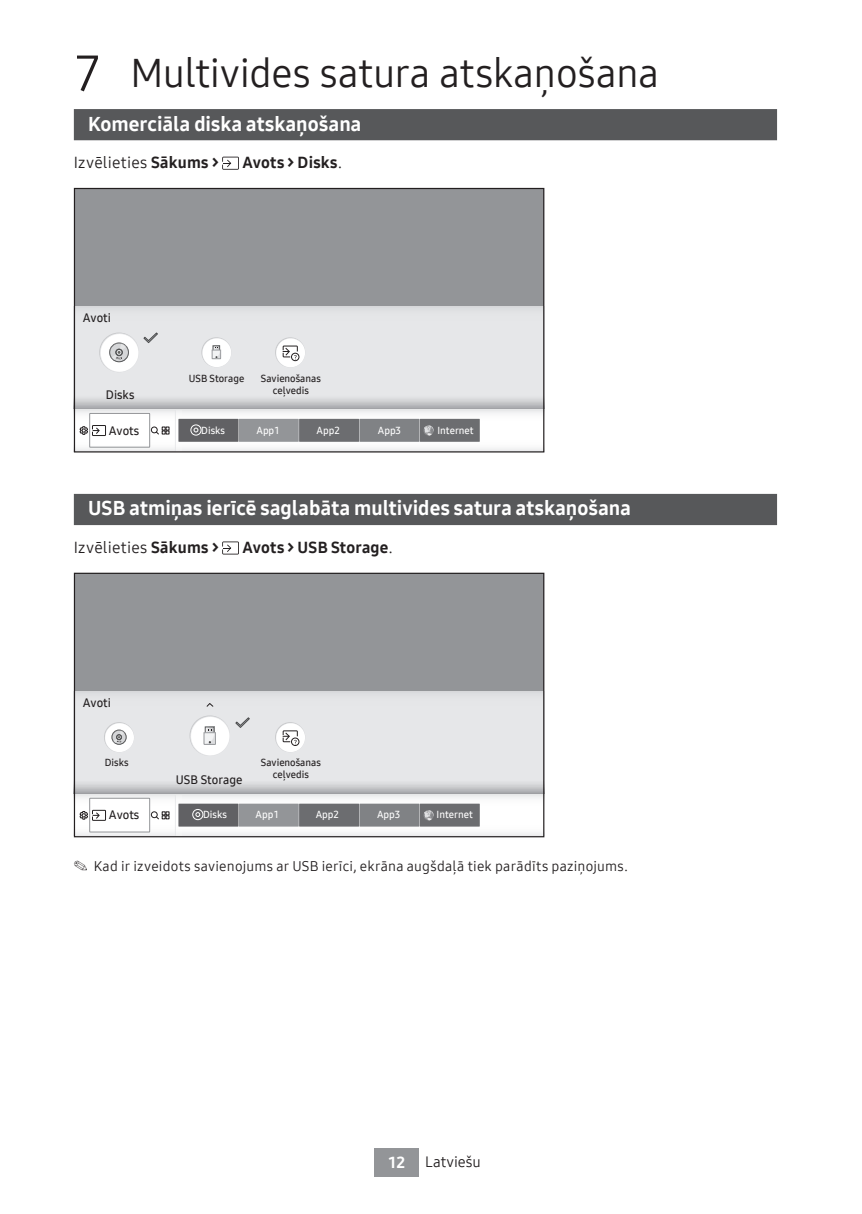
<style>
.page{position:relative;width:862px;height:1214px;background:#fff}
.page>*{position:absolute;margin:0;border:0;box-sizing:border-box;transform-origin:0 0}
.t1{font:40px "Samsung One UI 400";letter-spacing:-.01em;color:#231f20}
.t2{font:20px "Samsung One UI 800";letter-spacing:.005em;color:#fff}
.t3{font:16px "Samsung One UI 400";letter-spacing:.01em;color:#231f20}
.t4{font:16px "Samsung One UI 800";letter-spacing:.015em;color:#231f20}
.t5{font:15px "Samsung One UI 400";color:#231f20}
.t6{font:14px "Samsung One UI 400";letter-spacing:.015em;color:#231f20}
.t7{font:12px "Samsung One UI 600";color:#231f20}
.t8{font:10px/12px "Samsung One UI 600";color:#231f20;text-align:center}
.t9{font:10px "Samsung One UI 600";color:#fff}
.s1{font-size:50px}
.s2{font-family:"Samsung One UI 800"}
.s3{font-family:"Samsung One UI 400"}
.s4{font-family:"Samsung One UI 800";font-size:16px;color:#fff}
</style>
<div class="page">
<div style="left:374px;top:1147px;width:45px;height:29px;background:#939598"></div>
<div style="left:74px;top:109px;width:703px;height:31px;background:#57585a"></div>
<div style="left:74px;top:494px;width:703px;height:31px;background:#57585a"></div>
<svg style="left:222px;top:157px;width:17px;height:13px"></svg>
<div style="left:74px;top:188px;width:470px;height:263px;background:#939598"></div>
<svg style="left:76px;top:307px;width:466px;height:103px;background:#e1e2e4"></svg>
<svg style="left:275px;top:337px;width:30px;height:30px"></svg>
<div style="left:291px;top:353px;width:8px;height:8px;border:1px solid #231f20;border-radius:50%"></div>
<svg style="left:282px;top:345px;width:16px;height:14px"></svg>
<svg style="left:201px;top:337px;width:30px;height:30px"></svg>
<svg style="left:212px;top:345px;width:9px;height:14px"></svg>
<svg style="left:99px;top:332px;width:40px;height:40px"></svg>
<svg style="left:110px;top:343px;width:19px;height:19px"></svg>
<svg style="left:144px;top:333px;width:14px;height:9px"></svg>
<div style="left:74px;top:410px;width:470px;height:41px;background:#f9f9f9"></div>
<svg style="left:172px;top:410px;width:9px;height:40px"></svg>
<svg style="left:79px;top:413px;width:90px;height:34px"></svg>
<div style="left:239px;top:419px;width:60px;height:23px;background:#939598"></div>
<div style="left:178px;top:419px;width:60px;height:23px;background:#616164"></div>
<div style="left:299px;top:419px;width:60px;height:23px;background:#6c6d70"></div>
<div style="left:359px;top:419px;width:60px;height:23px;background:#808285"></div>
<div style="left:420px;top:419px;width:60px;height:23px;background:#6c6d70"></div>
<div style="left:423px;top:425px;width:11px;height:10px;background:#78797b;border-radius:50%"></div>
<svg style="left:424px;top:425px;width:10px;height:10px"></svg>
<div style="left:74px;top:188px;width:470px;height:264px;border:1px solid #231f20"></div>
<div style="left:190px;top:424px;width:12px;height:11px;border:1px solid #fff;border-radius:50%"></div>
<svg style="left:194px;top:427px;width:4px;height:5px"></svg>
<svg style="left:222px;top:541px;width:17px;height:13px"></svg>
<div style="left:74px;top:573px;width:470px;height:262px;background:#939598"></div>
<svg style="left:76px;top:691px;width:466px;height:103px;background:#e0e1e3"></svg>
<svg style="left:189px;top:715px;width:41px;height:40px"></svg>
<svg style="left:104px;top:722px;width:30px;height:30px"></svg>
<svg style="left:275px;top:722px;width:30px;height:30px"></svg>
<svg style="left:76px;top:794px;width:466px;height:41px;background:#f3f3f4"></svg>
<svg style="left:172px;top:795px;width:9px;height:40px"></svg>
<div style="left:90px;top:798px;width:60px;height:33px;background:#fff"></div>
<div style="left:90px;top:798px;width:60px;height:34px;border:1px solid #939598"></div>
<svg style="left:151px;top:811px;width:18px;height:8px"></svg>
<div style="left:92px;top:809px;width:14px;height:11px;border:1px solid #231f20"></div>
<svg style="left:79px;top:810px;width:21px;height:9px"></svg>
<div style="left:239px;top:803px;width:60px;height:23px;background:#939598"></div>
<div style="left:178px;top:803px;width:60px;height:23px;background:#616164"></div>
<div style="left:299px;top:803px;width:60px;height:23px;background:#6c6d70"></div>
<div style="left:359px;top:803px;width:60px;height:23px;background:#808285"></div>
<div style="left:420px;top:803px;width:60px;height:23px;background:#6c6d70"></div>
<div style="left:423px;top:810px;width:11px;height:10px;background:#77787b;border-radius:50%"></div>
<svg style="left:424px;top:810px;width:10px;height:10px"></svg>
<svg style="left:206px;top:702px;width:8px;height:5px"></svg>
<svg style="left:204px;top:726px;width:12px;height:18px"></svg>
<svg style="left:112px;top:730px;width:14px;height:14px"></svg>
<svg style="left:236px;top:717px;width:13px;height:10px"></svg>
<div style="left:291px;top:737px;width:8px;height:8px;border:1px solid #231f20;border-radius:50%"></div>
<svg style="left:282px;top:729px;width:16px;height:15px"></svg>
<div style="left:74px;top:572px;width:470px;height:265px;border:1px solid #231f20"></div>
<div style="left:192px;top:808px;width:11px;height:12px;border:1px solid #fff;border-radius:50%"></div>
<svg style="left:195px;top:812px;width:5px;height:4px"></svg>
<h1 class="t1" style="left:74px;top:46px;width:587px"><span class="s1">7</span> Multivides satura atskaņošana</h1>
<p class="t2" style="left:88px;top:110px;width:275px">Komerciāla diska atskaņošana</p>
<p class="t3" style="left:74px;top:152px;width:147px">Izvēlieties <span class="s2">Sākums &gt;</span></p>
<p class="t4" style="left:242px;top:152px;width:101px">Avots &gt; Disks<span class="s3">.</span></p>
<p class="t7" style="left:83px;top:310px;width:30px">Avoti</p>
<p class="t7" style="left:106px;top:386px;width:30px">Disks</p>
<p class="t8" style="left:189px;top:372px;width:57px">USB Storage</p>
<p class="t8" style="left:261px;top:372px;width:62px">Savienošanas ceļvedis</p>
<p class="t7" style="left:109px;top:422px;width:32px">Avots</p>
<p class="t9" style="left:201px;top:423px;width:25px">Disks</p>
<p class="t9" style="left:256px;top:423px;width:25px">App1</p>
<p class="t9" style="left:317px;top:423px;width:25px">App2</p>
<p class="t9" style="left:378px;top:423px;width:25px">App3</p>
<p class="t9" style="left:437px;top:423px;width:38px">Internet</p>
<p class="t2" style="left:88px;top:495px;width:544px">USB atmiņas ierīcē saglabāta multivides satura atskaņošana</p>
<p class="t3" style="left:74px;top:536px;width:147px">Izvēlieties <span class="s2">Sākums &gt;</span></p>
<p class="t4" style="left:242px;top:536px;width:152px">Avots &gt; USB Storage<span class="s3">.</span></p>
<p class="t7" style="left:83px;top:694px;width:30px">Avoti</p>
<p class="t8" style="left:105px;top:756px;width:25px">Disks</p>
<p class="t7" style="left:109px;top:806px;width:32px">Avots</p>
<p class="t7" style="left:176px;top:771px;width:68px">USB Storage</p>
<p class="t8" style="left:261px;top:756px;width:62px">Savienošanas ceļvedis</p>
<p class="t9" style="left:203px;top:807px;width:25px">Disks</p>
<p class="t9" style="left:256px;top:807px;width:25px">App1</p>
<p class="t9" style="left:316px;top:807px;width:25px">App2</p>
<p class="t9" style="left:377px;top:807px;width:25px">App3</p>
<p class="t9" style="left:436px;top:807px;width:38px">Internet</p>
<p class="t6" style="left:74px;top:856px;width:555px">✎ Kad ir izveidots savienojums ar USB ierīci, ekrāna augšdaļā tiek parādīts paziņojums.</p>
<p class="t5" style="left:388px;top:1151px;width:95px"><span class="s4">12</span> Latviešu</p>
</div>
